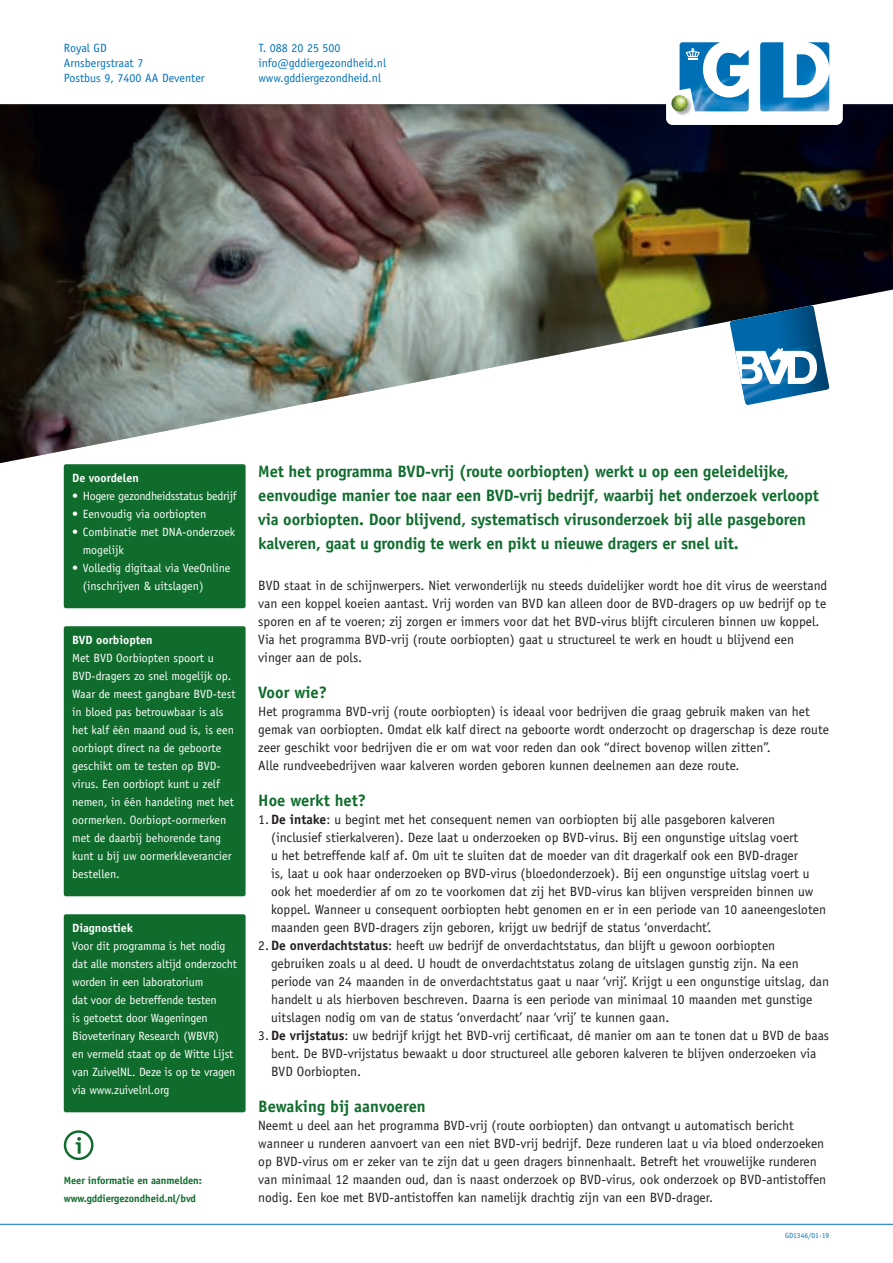
<style>
.page{position:relative;width:893px;height:1263px;background:#fff}
.page>*{position:absolute;margin:0;border:0;box-sizing:border-box;transform-origin:0 0}
.t1{font:700 16.5px/24px "Officina Sans";letter-spacing:-.01em;color:#0f6c2c}
.t2{font:13.5px/18px "Officina Sans";color:#231f20}
.t3{font:12px/18px "Officina Sans";letter-spacing:-.01em;color:#fff}
.t4{font:12px/15px "Officina Sans";color:#0071bb}
.t5{font:700 12px "Officina Sans";color:#fff}
.t6{font:700 10.5px/18px "Officina Sans";letter-spacing:-.01em;color:#0f6c2c}
.t7{font:7.5px "Officina Sans";color:#0071bb}
.s1{font-weight:700}
</style>
<div class="page">
<img style="left:0;top:104px;width:893px;height:362px">
<hr style="left:0;top:1224px;width:893px;height:1px;background:#0071bb">
<svg style="left:64px;top:1130px;width:30px;height:30px"></svg>
<div style="left:64px;top:464px;width:182px;height:144px;background:#0f6c2c;border-radius:2px"></div>
<div style="left:64px;top:626px;width:182px;height:270px;background:#0f6c2c;border-radius:2px"></div>
<div style="left:64px;top:914px;width:182px;height:198px;background:#0f6c2c;border-radius:2px"></div>
<svg style="left:666px;top:42px;width:177px;height:83px"></svg>
<svg style="left:730px;top:306px;width:100px;height:99px"></svg>
<p class="t4" style="left:64px;top:40px;width:142px">Royal GD<br>Arnsbergstraat 7<br>Postbus 9, 7400 AA Deventer</p>
<p class="t4" style="left:258px;top:40px;width:129px">T. 088 20 25 500 info@gddiergezondheid.nl www.gddiergezondheid.nl</p>
<p class="t5" style="left:72px;top:471px;width:68px">De voordelen</p>
<p class="t3" style="left:72px;top:487px;width:166px">• Hogere gezondheidsstatus bedrijf</p>
<p class="t3" style="left:72px;top:505px;width:136px">• Eenvoudig via oorbiopten</p>
<p class="t3" style="left:83px;top:523px;width:154px;text-indent:-10px">• Combinatie met DNA-onderzoek mogelijk</p>
<p class="t3" style="left:83px;top:559px;width:149px;text-indent:-10px">• Volledig digitaal via VeeOnline (inschrijven &amp; uitslagen)</p>
<p class="t5" style="left:72px;top:633px;width:82px">BVD oorbiopten</p>
<p class="t3" style="left:72px;top:649px;width:165px">Met BVD Oorbiopten spoort u<br>BVD-dragers zo snel mogelijk op.<br>Waar de meest gangbare BVD-test in bloed pas betrouwbaar is als het kalf één maand oud is, is een oorbiopt direct na de geboorte geschikt om te testen op BVD&shy;virus. Een oorbiopt kunt u zelf nemen, in één handeling met het oormerken. Oorbiopt-oormerken met de daarbij behorende tang kunt u bij uw oormerkleverancier bestellen.</p>
<p class="t5" style="left:72px;top:921px;width:62px">Diagnostiek</p>
<p class="t3" style="left:72px;top:937px;width:166px">Voor dit programma is het nodig dat alle monsters altijd onderzocht worden in een laboratorium<br>dat voor de betreffende testen<br>is getoetst door Wageningen<br>Bioveterinary Research (WBVR)<br>en vermeld staat op de Witte Lijst van ZuivelNL. Deze is op te vragen via www.zuivelnl.org</p>
<p class="t6" style="left:64px;top:1172px;width:140px">Meer informatie en aanmelden: www.gddiergezondheid.nl/bvd</p>
<p class="t1" style="left:258px;top:459px;width:562px">Met het programma BVD-vrij (route oorbiopten) werkt u op een geleidelijke, eenvoudige manier toe naar een BVD-vrij bedrijf, waarbij het onderzoek verloopt via oorbiopten. Door blijvend, systematisch virusonderzoek bij alle pasgeboren kalveren, gaat u grondig te werk en pikt u nieuwe dragers er snel uit.</p>
<p class="t2" style="left:258px;top:577px;width:570px">BVD staat in de schijnwerpers. Niet verwonderlijk nu steeds duidelijker wordt hoe dit virus de weerstand van een koppel koeien aantast. Vrij worden van BVD kan alleen door de BVD-dragers op uw bedrijf op te sporen en af te voeren; zij zorgen er immers voor dat het BVD-virus blijft circuleren binnen uw koppel.<br>Via het programma BVD-vrij (route oorbiopten) gaat u structureel te werk en houdt u blijvend een vinger aan de pols.</p>
<p class="t1" style="left:258px;top:680px;width:70px">Voor wie?</p>
<p class="t2" style="left:258px;top:703px;width:572px">Het programma BVD-vrij (route oorbiopten) is ideaal voor bedrijven die graag gebruik maken van het gemak van oorbiopten. Omdat elk kalf direct na geboorte wordt onderzocht op dragerschap is deze route zeer geschikt voor bedrijven die er om wat voor reden dan ook “direct bovenop willen zitten”.<br>Alle rundveebedrijven waar kalveren worden geboren kunnen deelnemen aan deze route.</p>
<p class="t1" style="left:258px;top:788px;width:109px">Hoe werkt het?</p>
<p class="t2" style="left:271px;top:811px;width:556px;text-indent:-13px">1. <span class="s1">De intake</span>: u begint met het consequent nemen van oorbiopten bij alle pasgeboren kalveren (inclusief stierkalveren). Deze laat u onderzoeken op BVD-virus. Bij een ongunstige uitslag voert<br>u het betreffende kalf af. Om uit te sluiten dat de moeder van dit dragerkalf ook een BVD-drager<br>is, laat u ook haar onderzoeken op BVD-virus (bloedonderzoek). Bij een ongunstige uitslag voert u ook het moederdier af om zo te voorkomen dat zij het BVD-virus kan blijven verspreiden binnen uw koppel. Wanneer u consequent oorbiopten hebt genomen en er in een periode van 10 aaneengesloten maanden geen BVD-dragers zijn geboren, krijgt uw bedrijf de status ‘onverdacht’.</p>
<p class="t2" style="left:271px;top:937px;width:560px;text-indent:-13px">2. <span class="s1">De onverdachtstatus</span>: heeft uw bedrijf de onverdachtstatus, dan blijft u gewoon oorbiopten gebruiken zoals u al deed. U houdt de onverdachtstatus zolang de uitslagen gunstig zijn. Na een periode van 24 maanden in de onverdachtstatus gaat u naar ‘vrij’. Krijgt u een ongunstige uitslag, dan handelt u als hierboven beschreven. Daarna is een periode van minimaal 10 maanden met gunstige uitslagen nodig om van de status ‘onverdacht’ naar ‘vrij’ te kunnen gaan.</p>
<p class="t2" style="left:271px;top:1027px;width:560px;text-indent:-13px">3. <span class="s1">De vrijstatus</span>: uw bedrijf krijgt het BVD-vrij certificaat, dé manier om aan te tonen dat u BVD de baas bent. De BVD-vrijstatus bewaakt u door structureel alle geboren kalveren te blijven onderzoeken via<br>BVD Oorbiopten.</p>
<p class="t1" style="left:258px;top:1094px;width:169px">Bewaking bij aanvoeren</p>
<p class="t2" style="left:258px;top:1117px;width:569px">Neemt u deel aan het programma BVD-vrij (route oorbiopten) dan ontvangt u automatisch bericht wanneer u runderen aanvoert van een niet BVD-vrij bedrijf. Deze runderen laat u via bloed onderzoeken op BVD-virus om er zeker van te zijn dat u geen dragers binnenhaalt. Betreft het vrouwelijke runderen van minimaal 12 maanden oud, dan is naast onderzoek op BVD-virus, ook onderzoek op BVD-antistoffen nodig. Een koe met BVD-antistoffen kan namelijk drachtig zijn van een BVD-drager.</p>
<p class="t7" style="left:785px;top:1231px;width:46px">GD1346/01-19</p>
</div>
